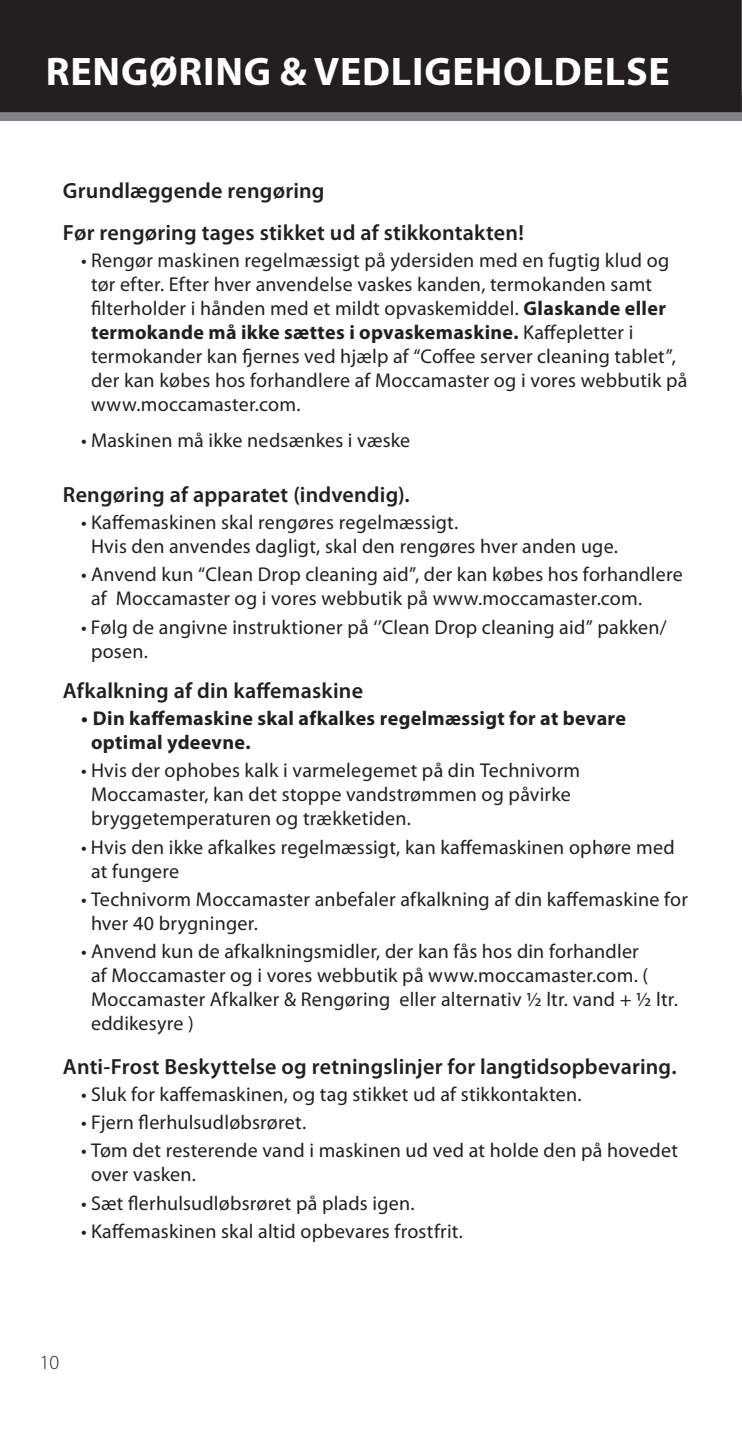
<style>
.page{position:relative;width:742px;height:1433px;background:#fff}
.page>*{position:absolute;margin:0;border:0;box-sizing:border-box;transform-origin:0 0}
.Headline{font:700 40px "Myriad Pro";letter-spacing:.02em;color:#fff}
.Subhead{font:600 22px "Myriad Pro";letter-spacing:.01em;color:#231f20}
.t1{font:20px/24px "Myriad Pro";letter-spacing:.01em;color:#231f20}
.t2{font:700 20px/24px "Myriad Pro";letter-spacing:.015em;color:#231f20}
.t3{font:300 20px "Myriad Pro";color:#231f20}
.s1{font-weight:700}
</style>
<div class="page">
<div style="left:0;top:93px;width:740px;height:28px;background:#808285"></div>
<div style="left:0;top:0;width:738px;height:112px;background:#231f20"></div>
<svg style="left:738px;top:0;width:4px;height:121px"></svg>
<p class="Headline" style="left:46px;top:46px;width:625px">RENGØRING &amp; VEDLIGEHOLDELSE</p>
<p class="Subhead" style="left:63px;top:177px;width:263px">Grundlæggende rengøring</p>
<p class="Subhead" style="left:63px;top:219px;width:462px">Før rengøring tages stikket ud af stikkontakten!</p>
<p class="t1" style="left:91px;top:248px;width:597px;text-indent:-10px">• Rengør maskinen regelmæssigt på ydersiden med en fugtig klud og tør efter. Efter hver anvendelse vaskes kanden, termokanden samt filterholder i hånden med et mildt opvaskemiddel. <span class="s1">Glaskande eller termokande må ikke sættes i opvaskemaskine.</span> Kaffepletter i termokander kan fjernes ved hjælp af “Coffee server cleaning tablet”, der kan købes hos forhandlere af Moccamaster og i vores webbutik på www.moccamaster.com.</p>
<p class="t1" style="left:81px;top:428px;width:330px">• Maskinen må ikke nedsænkes i væske</p>
<p class="Subhead" style="left:63px;top:480px;width:348px">Rengøring af apparatet (indvendig).</p>
<p class="t1" style="left:91px;top:510px;width:528px;text-indent:-10px">• Kaffemaskinen skal rengøres regelmæssigt.<br>Hvis den anvendes dagligt, skal den rengøres hver anden uge.</p>
<p class="t1" style="left:91px;top:562px;width:593px;text-indent:-10px">• Anvend kun “Clean Drop cleaning aid”, der kan købes hos forhandlere af Moccamaster og i vores webbutik på www.moccamaster.com.</p>
<p class="t1" style="left:91px;top:614px;width:577px;text-indent:-10px">• Følg de angivne instruktioner på ‘’Clean Drop cleaning aid” pakken/ posen.</p>
<p class="Subhead" style="left:63px;top:676px;width:301px">Afkalkning af din kaffemaskine</p>
<p class="t2" style="left:91px;top:705px;width:536px;text-indent:-10px">• Din kaffemaskine skal afkalkes regelmæssigt for at bevare optimal ydeevne.</p>
<p class="t1" style="left:91px;top:758px;width:490px;text-indent:-10px">• Hvis der ophobes kalk i varmelegemet på din Technivorm<br>Moccamaster, kan det stoppe vandstrømmen og påvirke bryggetemperaturen og trækketiden.</p>
<p class="t1" style="left:91px;top:834px;width:584px;text-indent:-10px">• Hvis den ikke afkalkes regelmæssigt, kan kaffemaskinen ophøre med at fungere</p>
<p class="t1" style="left:91px;top:887px;width:598px;text-indent:-10px">• Technivorm Moccamaster anbefaler afkalkning af din kaffemaskine for hver 40 brygninger.</p>
<p class="t1" style="left:91px;top:939px;width:588px;text-indent:-10px">• Anvend kun de afkalkningsmidler, der kan fås hos din forhandler<br>af Moccamaster og i vores webbutik på www.moccamaster.com. ( Moccamaster Afkalker &amp; Rengøring eller alternativ ½ ltr. vand + ½ ltr. eddikesyre )</p>
<p class="Subhead" style="left:63px;top:1052px;width:614px">Anti-Frost Beskyttelse og retningslinjer for langtidsopbevaring.</p>
<p class="t1" style="left:81px;top:1081px;width:501px">• Sluk for kaffemaskinen, og tag stikket ud af stikkontakten.</p>
<p class="t1" style="left:81px;top:1110px;width:226px">• Fjern flerhulsudløbsrøret.</p>
<p class="t1" style="left:91px;top:1138px;width:588px;text-indent:-10px">• Tøm det resterende vand i maskinen ud ved at holde den på hovedet over vasken.</p>
<p class="t1" style="left:81px;top:1190px;width:335px">• Sæt flerhulsudløbsrøret på plads igen.</p>
<p class="t1" style="left:81px;top:1219px;width:383px">• Kaffemaskinen skal altid opbevares frostfrit.</p>
<p class="t3" style="left:40px;top:1350px;width:21px">10</p>
</div>
